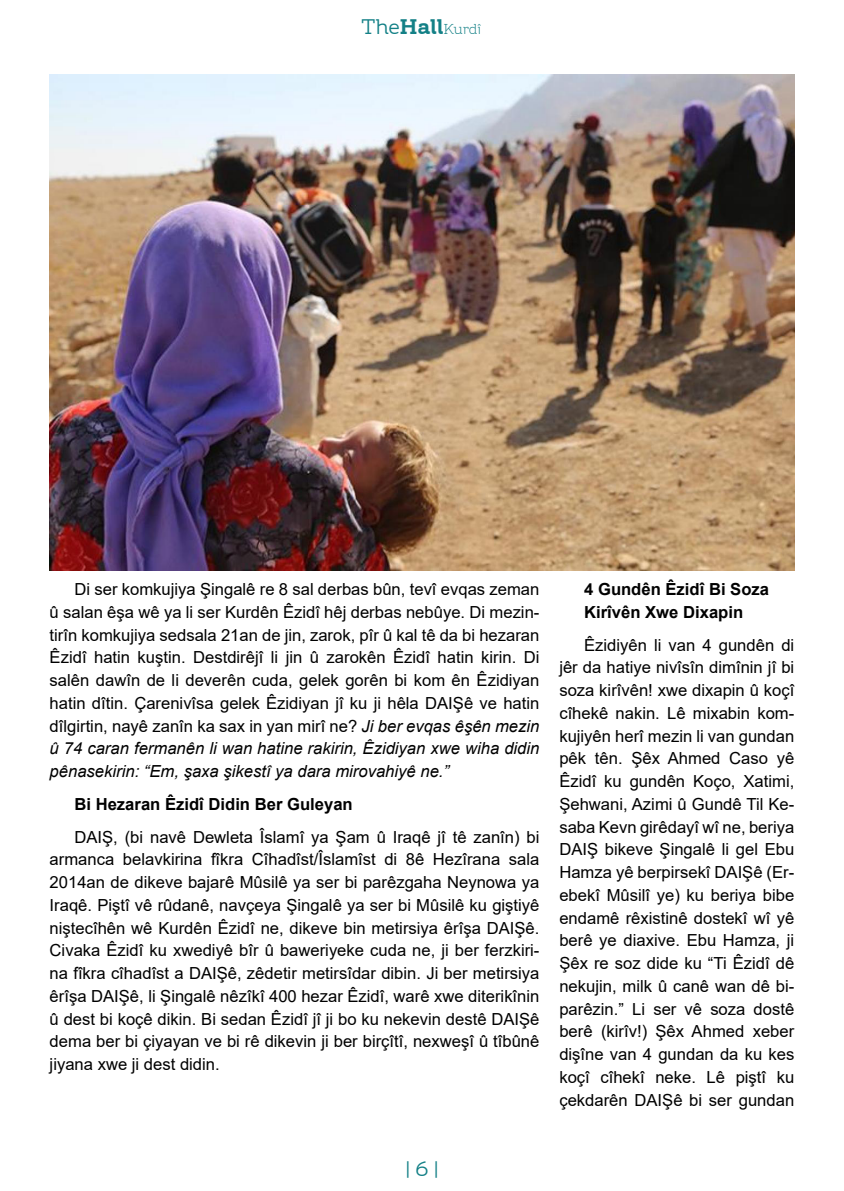
<style>
.page{position:relative;width:844px;height:1191px;background:#fff}
.page>*{position:absolute;margin:0;border:0;box-sizing:border-box;transform-origin:0 0}
.t1{font:21px "Amazing Slab";color:#138086}
.t2{font:16.62px/22.8px "Arial";color:#000;text-align:justify}
.t3{font:700 16.62px/22.8px "Arial";color:#000}
.t4{font:300 14.35px "Amazing Slab";letter-spacing:-.015em;color:#138086}
.s1{font-weight:400;font-size:21px}
.s2{font-weight:700;font-size:21px}
.s3{font-style:italic}
</style>
<div class="page">
<img style="left:50px;top:74px;width:744px;height:496px">
<p class="t4" style="left:361px;top:19px;width:121px"><span class="s1">The</span><span class="s2">Hall</span>Kurdî</p>
<p class="t2" style="left:50px;top:578px;width:491px;text-indent:25px">Di ser komkujiya Şingalê re 8 sal derbas bûn, tevî evqas zeman û salan êşa wê ya li ser Kurdên Êzidî hêj derbas nebûye. Di mezin&shy;tirîn komkujiya sedsala 21an de jin, zarok, pîr û kal tê da bi hezaran Êzidî hatin kuştin. Destdirêjî li jin û zarokên Êzidî hatin kirin. Di salên dawîn de li deverên cuda, gelek gorên bi kom ên Êzidiyan hatin dîtin. Çarenivîsa gelek Êzidiyan jî ku ji hêla DAIŞê ve hatin dîlgirtin, nayê zanîn ka sax in yan mirî ne? <span class="s3">Ji ber evqas êşên mezin û 74 caran fermanên li wan hatine rakirin, Êzidiyan xwe wiha didin pênasekirin: “Em, şaxa şikestî ya dara mirovahiyê ne.”</span></p>
<p class="t3" style="left:74px;top:793px;width:280px">Bi Hezaran Êzidî Didin Ber Guleyan</p>
<p class="t2" style="left:50px;top:825px;width:491px;text-indent:25px">DAIŞ, (bi navê Dewleta Îslamî ya Şam û Iraqê jî tê zanîn) bi armanca belavkirina fîkra Cîhadîst/Îslamîst di 8ê Hezîrana sala 2014an de dikeve bajarê Mûsilê ya ser bi parêzgaha Neynowa ya Iraqê. Piştî vê rûdanê, navçeya Şingalê ya ser bi Mûsilê ku giştiyê niştecîhên wê Kurdên Êzidî ne, dikeve bin metirsiya êrîşa DAIŞê.<br>Civaka Êzidî ku xwediyê bîr û baweriyeke cuda ne, ji ber ferzkiri&shy;na fîkra cîhadîst a DAIŞê, zêdetir metirsîdar dibin. Ji ber metirsiya êrîşa DAIŞê, li Şingalê nêzîkî 400 hezar Êzidî, warê xwe diterikînin û dest bi koçê dikin. Bi sedan Êzidî jî ji bo ku nekevin destê DAIŞê dema ber bi çiyayan ve bi rê dikevin ji ber birçîtî, nexweşî û tîbûnê jiyana xwe ji dest didin.</p>
<p class="t3" style="left:584px;top:578px;width:186px">4 Gundên Êzidî Bi Soza<br>Kirîvên Xwe Dixapin</p>
<p class="t2" style="left:559px;top:633px;width:236px;text-indent:25px">Êzidiyên li van 4 gundên di jêr da hatiye nivîsîn dimînin jî bi soza kirîvên! xwe dixapin û koçî cîhekê nakin. Lê mixabin kom&shy;kujiyên herî mezin li van gundan pêk tên. Şêx Ahmed Caso yê Êzidî ku gundên Koço, Xatimi, Şehwani, Azimi û Gundê Til Ke&shy;saba Kevn girêdayî wî ne, beriya DAIŞ bikeve Şingalê li gel Ebu Hamza yê berpirsekî DAIŞê (Er&shy;ebekî Mûsilî ye) ku beriya bibe endamê rêxistinê dostekî wî yê berê ye diaxive. Ebu Hamza, ji Şêx re soz dide ku “Ti Êzidî dê nekujin, milk û canê wan dê bi&shy;parêzin.” Li ser vê soza dostê berê (kirîv!) Şêx Ahmed xeber dişîne van 4 gundan da ku kes koçî cîhekî neke. Lê piştî ku çekdarên DAIŞê bi ser gundan</p>
<p class="t1" style="left:406px;top:1153px;width:33px">| 6 |</p>
</div>
